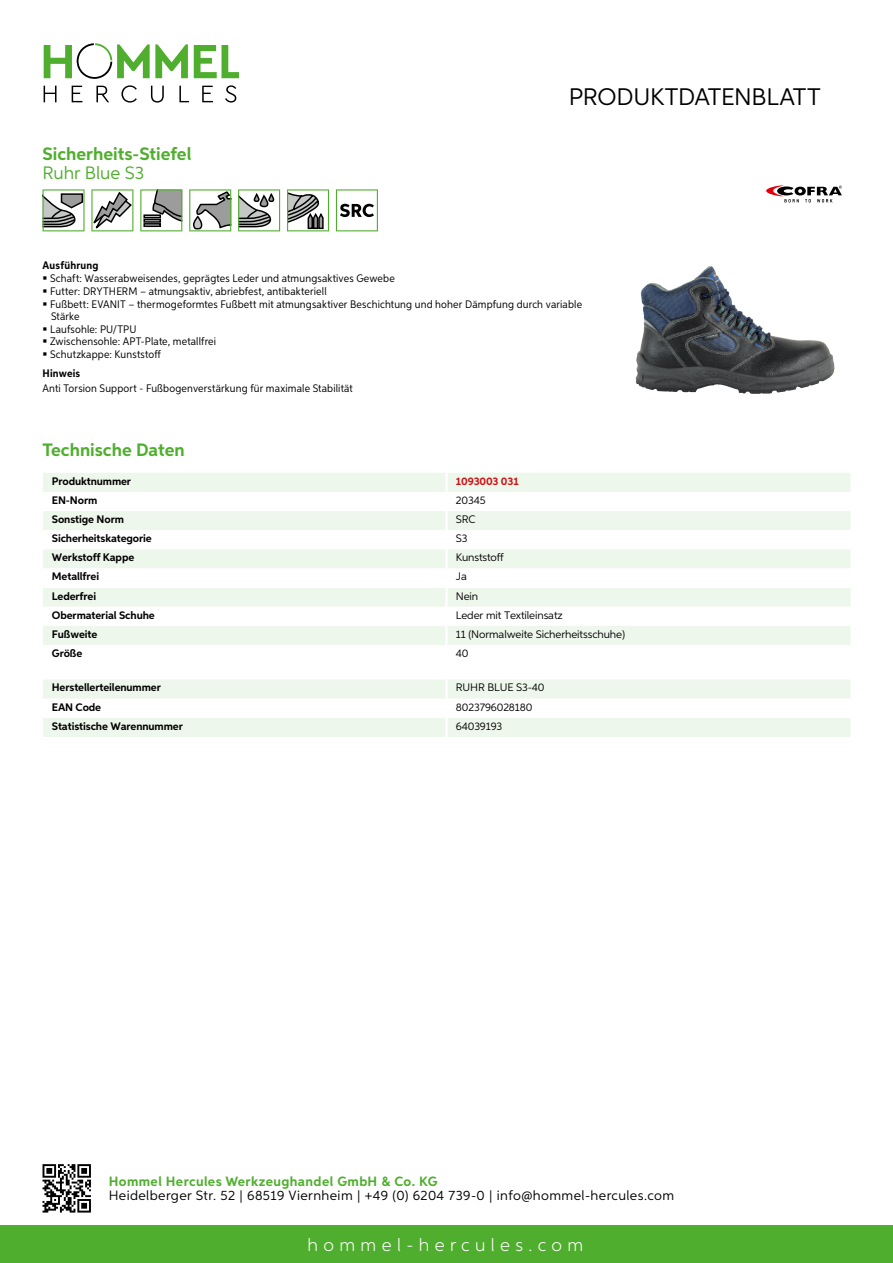
<style>
.page{position:relative;width:893px;height:1263px;background:#fff}
.page>*{position:absolute;margin:0;border:0;box-sizing:border-box;transform-origin:0 0}
.t1{font:24px "Aspira";letter-spacing:-.01em;color:#000}
.t2{font:700 18px "Aspira";color:#50ae2f}
.t3{font:300 18px "Aspira";letter-spacing:.3em;color:#fff}
.t4{font:18px "Aspira";color:#50ae2f}
.t5{font:13.5px "Aspira";letter-spacing:.03em;color:#000}
.t6{font:700 13.5px "Aspira";letter-spacing:.03em;color:#50ae2f}
.t7{font:10.95px/12.6px "Aspira Nar";letter-spacing:.015em;color:#000}
.t8{font:700 10.95px "Aspira";letter-spacing:-.01em;color:#000}
.t9{font:10.95px "Aspira";letter-spacing:-.01em;color:#000}
.t10{font:700 10.95px "Aspira Nar";letter-spacing:.02em;color:#000}
.t11{font:700 10.95px "Aspira";letter-spacing:-.01em;color:#cd1013}
</style>
<div class="page">
<div style="left:0;top:1226px;width:893px;height:37px;background:#50ae2f"></div>
<svg style="left:43px;top:1164px;width:48px;height:48px"></svg>
<svg style="left:194px;top:45px;width:45px;height:33px"></svg>
<svg style="left:44px;top:43px;width:144px;height:36px"></svg>
<svg style="left:44px;top:86px;width:13px;height:16px"></svg>
<svg style="left:72px;top:86px;width:10px;height:16px"></svg>
<svg style="left:96px;top:86px;width:13px;height:16px"></svg>
<svg style="left:121px;top:85px;width:16px;height:18px"></svg>
<svg style="left:151px;top:86px;width:13px;height:17px"></svg>
<svg style="left:179px;top:86px;width:10px;height:16px"></svg>
<svg style="left:202px;top:86px;width:11px;height:16px"></svg>
<svg style="left:225px;top:85px;width:11px;height:18px"></svg>
<div style="left:43px;top:473px;width:807px;height:19px;background:#eef7eb"></div>
<svg style="left:43px;top:511px;width:807px;height:134px;fill:#eef7eb"></svg>
<hr style="left:445px;top:473px;width:3px;height:19px;background:#fff">
<hr style="left:445px;top:511px;width:3px;height:19px;background:#fff">
<hr style="left:445px;top:530px;width:3px;height:19px;background:#fff">
<hr style="left:445px;top:549px;width:3px;height:19px;background:#fff">
<hr style="left:445px;top:568px;width:3px;height:20px;background:#fff">
<hr style="left:445px;top:588px;width:3px;height:19px;background:#fff">
<hr style="left:445px;top:607px;width:3px;height:19px;background:#fff">
<hr style="left:445px;top:626px;width:3px;height:19px;background:#fff">
<svg style="left:43px;top:680px;width:807px;height:57px"></svg>
<hr style="left:445px;top:718px;width:3px;height:19px;background:#fff">
<svg style="left:43px;top:189px;width:90px;height:42px"></svg>
<svg style="left:140px;top:189px;width:42px;height:42px"></svg>
<svg style="left:189px;top:189px;width:42px;height:42px"></svg>
<svg style="left:238px;top:189px;width:42px;height:42px"></svg>
<svg style="left:287px;top:189px;width:42px;height:42px"></svg>
<svg style="left:336px;top:189px;width:42px;height:42px"></svg>
<img style="left:635px;top:266px;width:75px;height:123px">
<svg style="left:766px;top:185px;width:76px;height:17px"></svg>
<h2 class="t2" style="left:43px;top:142px;width:150px">Sicherheits-Stiefel</h2>
<h2 class="t4" style="left:43px;top:162px;width:103px">Ruhr Blue S3</h2>
<h1 class="t1" style="left:569px;top:82px;width:253px">Produktdatenblatt</h1>
<p class="t10" style="left:43px;top:259px;width:58px">Ausführung</p>
<p class="t7" style="left:50px;top:272px;width:533px">Schaft: Wasserabweisendes, geprägtes Leder und atmungsaktives Gewebe<br>Futter: DRYTHERM – atmungsaktiv, abriebfest, antibakteriell<br>Fußbett: EVANIT – thermogeformtes Fußbett mit atmungsaktiver Beschichtung und hoher Dämpfung durch variable Stärke<br>Laufsohle: PU/TPU<br>Zwischensohle: APT-Plate, metallfrei<br>Schutzkappe: Kunststoff</p>
<p class="t10" style="left:43px;top:367px;width:39px">Hinweis</p>
<p class="t7" style="left:43px;top:382px;width:312px">Anti Torsion Support - Fußbogenverstärkung für maximale Stabilität</p>
<h2 class="t2" style="left:43px;top:439px;width:144px">Technische Daten</h2>
<p class="t8" style="left:52px;top:474px;width:81px">Produktnummer</p>
<p class="t11" style="left:456px;top:474px;width:64px">1093003 031</p>
<p class="t8" style="left:52px;top:493px;width:47px">EN-Norm</p>
<p class="t9" style="left:456px;top:493px;width:31px">20345</p>
<p class="t8" style="left:52px;top:512px;width:74px">Sonstige Norm</p>
<p class="t9" style="left:456px;top:513px;width:21px">SRC</p>
<p class="t8" style="left:52px;top:532px;width:101px">Sicherheitskategorie</p>
<p class="t9" style="left:456px;top:532px;width:13px">S3</p>
<p class="t8" style="left:52px;top:551px;width:84px">Werkstoff Kappe</p>
<p class="t9" style="left:456px;top:551px;width:50px">Kunststoff</p>
<p class="t8" style="left:52px;top:570px;width:49px">Metallfrei</p>
<p class="t9" style="left:456px;top:570px;width:13px">Ja</p>
<p class="t8" style="left:52px;top:589px;width:46px">Lederfrei</p>
<p class="t9" style="left:456px;top:589px;width:24px">Nein</p>
<p class="t8" style="left:52px;top:608px;width:104px">Obermaterial Schuhe</p>
<p class="t9" style="left:456px;top:608px;width:108px">Leder mit Textileinsatz</p>
<p class="t8" style="left:52px;top:627px;width:47px">Fußweite</p>
<p class="t9" style="left:456px;top:627px;width:171px">11 (N ormalweite Sicherheitsschuhe)</p>
<p class="t8" style="left:52px;top:646px;width:32px">Größe</p>
<p class="t9" style="left:456px;top:646px;width:14px">40</p>
<p class="t8" style="left:52px;top:681px;width:111px">Herstellerteilenummer</p>
<p class="t9" style="left:456px;top:681px;width:39px">RUHRBLUE</p>
<p class="t9" style="left:516px;top:681px;width:30px">S3-40</p>
<p class="t8" style="left:52px;top:700px;width:51px">EAN Code</p>
<p class="t9" style="left:456px;top:700px;width:78px">8023796028180</p>
<p class="t8" style="left:52px;top:719px;width:132px">Statistische Warennummer</p>
<p class="t9" style="left:456px;top:719px;width:48px">64039193</p>
<p class="t6" style="left:109px;top:1172px;width:330px">Hommel Hercules Werkzeughandel GmbH &amp; Co. KG</p>
<p class="t5" style="left:109px;top:1187px;width:567px">Heidelberger Str. 52 | 68519 Viernheim | +49 (0) 6204 739-0 | info@hommel-hercules.com</p>
<h2 class="t3" style="left:307px;top:1234px;width:277px">hommel-hercules.com</h2>
</div>
